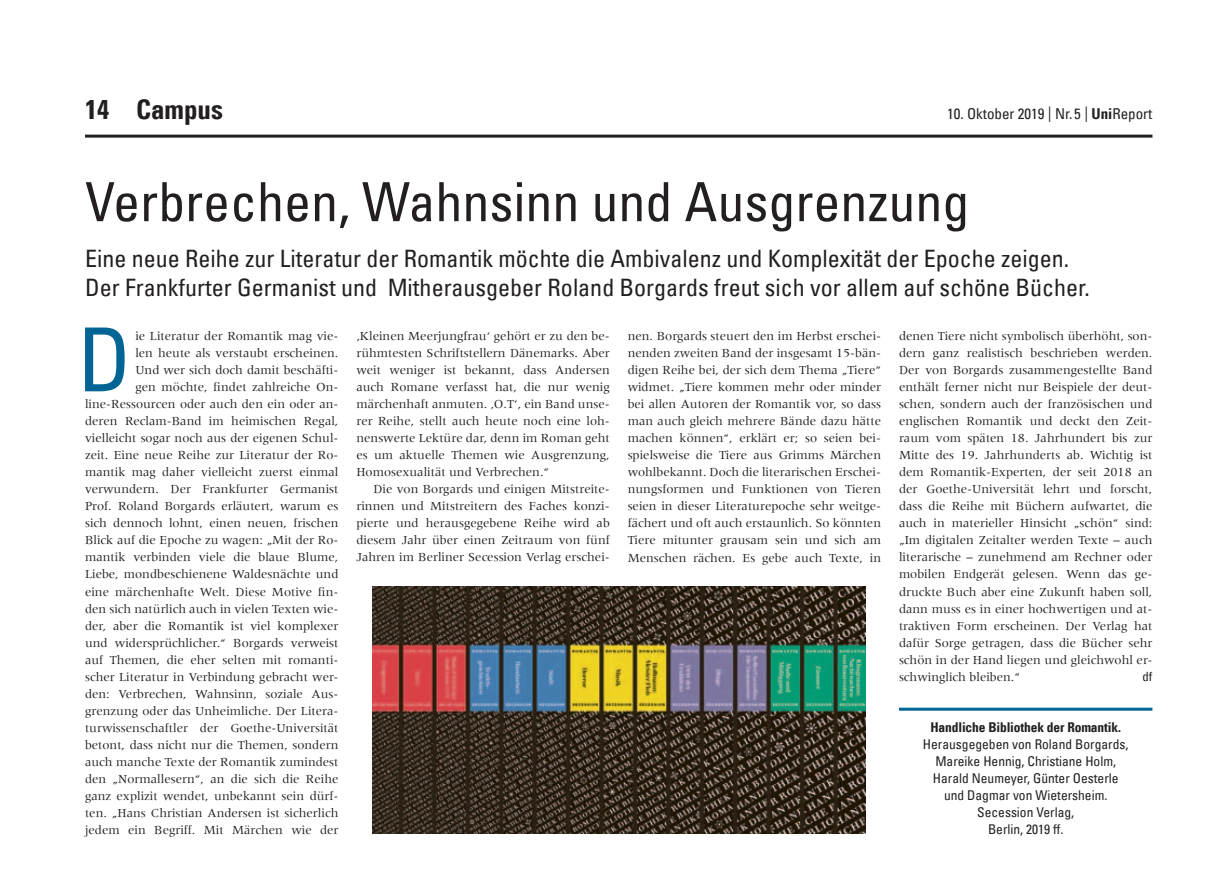
<style>
.page{position:relative;width:1212px;height:889px;background:#fff}
.page>*{position:absolute;margin:0;border:0;box-sizing:border-box;transform-origin:0 0}
.t1{font:condensed 88.35px "Univers Com 57";color:#006494}
.t2{font:condensed 54px "Univers Com 57";color:#231f20}
.t3{font:27px "Univers Com 67 Bold Cond";color:#231f20}
.t4{font:condensed 24px/28.8px "Univers Com 57";color:#231f20}
.t5{font:condensed 15px "Univers Com 57";color:#231f20}
.t6{font:condensed 13.5px/17px "Univers Com 57";color:#231f20;text-align:center}
.t7{font:13.5px "Univers Com 67 Bold Cond";letter-spacing:-.01em;color:#231f20}
.t8{font:12.75px/17px "Meridien";color:#231f20;text-align:justify}
.t9{font:condensed 12.75px "Univers Com 57";color:#231f20}
.s1{font-size:15.3px}
.s2{font-family:"Univers Com 67 Bold Cond";font-stretch:normal}
</style>
<div class="page">
<hr style="left:85px;top:135px;width:1067px;height:3px;background:#231f20">
<hr style="left:899px;top:707px;width:253px;height:3px;background:#006494">
<img style="left:372px;top:587px;width:493px;height:246px">
<h3 class="t3" style="left:85px;top:93px;width:140px">14 Campus</h3>
<p class="t5" style="left:947px;top:104px;width:207px">10. Oktober 2019 <span class="s1">|</span> Nr. 5 <span class="s1">|</span> <span class="s2">Uni</span>Report</p>
<h2 class="t2" style="left:85px;top:168px;width:886px">Verbrechen, Wahnsinn und Ausgrenzung</h2>
<h3 class="t4" style="left:85px;top:244px;width:1006px">Eine neue Reihe zur Literatur der Romantik möchte die Ambivalenz und Komplexität der Epoche zeigen.<br>Der Frankfurter Germanist und Mitherausgeber Roland Borgards freut sich vor allem auf schöne Bücher.</h3>
<h1 class="t1" style="left:78px;top:304px;width:55px">D</h1>
<p class="t8" style="left:85px;top:328px;width:255px;text-align:right">ie Literatur der Romantik mag vie-<br>len heute als verstaubt erscheinen.<br>Und wer sich doch damit beschäfti-<br>gen möchte, findet zahlreiche On&shy;line-Ressourcen oder auch den ein oder an&shy;deren Reclam-Band im heimischen Regal, vielleicht sogar noch aus der eigenen Schul&shy;zeit. Eine neue Reihe zur Literatur der Ro&shy;mantik mag daher vielleicht zuerst einmal verwundern. Der Frankfurter Germanist Prof. Roland Borgards erläutert, warum es sich dennoch lohnt, einen neuen, frischen Blick auf die Epoche zu wagen: „Mit der Ro&shy;mantik verbinden viele die blaue Blume, Liebe, mondbeschienene Waldesnächte und eine märchenhafte Welt. Diese Motive fin&shy;den sich natürlich auch in vielen Texten wie&shy;der, aber die Romantik ist viel komplexer und widersprüchlicher.“ Borgards verweist auf Themen, die eher selten mit romanti&shy;scher Literatur in Verbindung gebracht wer&shy;den: Verbrechen, Wahnsinn, soziale Aus&shy;grenzung oder das Unheimliche. Der Litera&shy;turwissenschaftler der Goethe-Universität betont, dass nicht nur die Themen, sondern auch manche Texte der Romantik zumindest den „Normallesern“, an die sich die Reihe ganz explizit wendet, unbekannt sein dürf&shy;ten. „Hans Christian Andersen ist sicherlich jedem ein Begriff. Mit Märchen wie der</p>
<p class="t8" style="left:356px;top:328px;width:255px">‚Kleinen Meerjungfrau‘ gehört er zu den be&shy;rühmtesten Schriftstellern Dänemarks. Aber weit weniger ist bekannt, dass Andersen auch Romane verfasst hat, die nur wenig märchenhaft anmuten. ‚O.T‘, ein Band unse&shy;rer Reihe, stellt auch heute noch eine loh&shy;nenswerte Lektüre dar, denn im Roman geht es um aktuelle Themen wie Ausgrenzung, Homosexualität und Verbrechen.“</p>
<p class="t8" style="left:628px;top:328px;width:255px">nen. Borgards steuert den im Herbst erschei&shy;nenden zweiten Band der insgesamt 15-bän&shy;digen Reihe bei, der sich dem Thema „Tiere“ widmet. „Tiere kommen mehr oder minder bei allen Autoren der Romantik vor, so dass man auch gleich mehrere Bände dazu hätte machen können“, erklärt er; so seien bei&shy;spielsweise die Tiere aus Grimms Märchen wohlbekannt. Doch die literarischen Erschei&shy;nungsformen und Funktionen von Tieren seien in dieser Literaturepoche sehr weitge&shy;fächert und oft auch erstaunlich. So könnten Tiere mitunter grausam sein und sich am Menschen rächen. Es gebe auch Texte, in</p>
<p class="t8" style="left:899px;top:328px;width:255px">denen Tiere nicht symbolisch überhöht, son&shy;dern ganz realistisch beschrieben werden.<br>Der von Borgards zusammengestellte Band enthält ferner nicht nur Beispiele der deut&shy;schen, sondern auch der französischen und englischen Romantik und deckt den Zeit&shy;raum vom späten 18. Jahrhundert bis zur Mitte des 19. Jahrhunderts ab. Wichtig ist dem Romantik-Experten, der seit 2018 an der Goethe-Universität lehrt und forscht, dass die Reihe mit Büchern aufwartet, die auch in materieller Hinsicht „schön“ sind: „Im digitalen Zeitalter werden Texte – auch literarische – zunehmend am Rechner oder mobilen Endgerät gelesen. Wenn das ge&shy;druckte Buch aber eine Zukunft haben soll, dann muss es in einer hochwertigen und at&shy;traktiven Form erscheinen. Der Verlag hat dafür Sorge getragen, dass die Bücher sehr schön in der Hand liegen und gleichwohl er&shy;schwinglich bleiben.“</p>
<p class="t8" style="left:356px;top:481px;width:255px;text-indent:17px">Die von Borgards und einigen Mitstreite&shy;rinnen und Mitstreitern des Faches konzi&shy;pierte und herausgegebene Reihe wird ab diesem Jahr über einen Zeitraum von fünf Jahren im Berliner Secession Verlag erschei-</p>
<p class="t9" style="left:1142px;top:668px;width:11px">df</p>
<p class="t7" style="left:930px;top:718px;width:192px">Handliche Bibliothek der Romantik.</p>
<p class="t6" style="left:923px;top:735px;width:207px">Herausgegeben von Roland Borgards,<br>Mareike Hennig, Christiane Holm,<br>Harald Neumeyer, Günter Oesterle und Dagmar von Wietersheim.<br>Secession Verlag,<br>Berlin, 2019 ff.</p>
</div>
